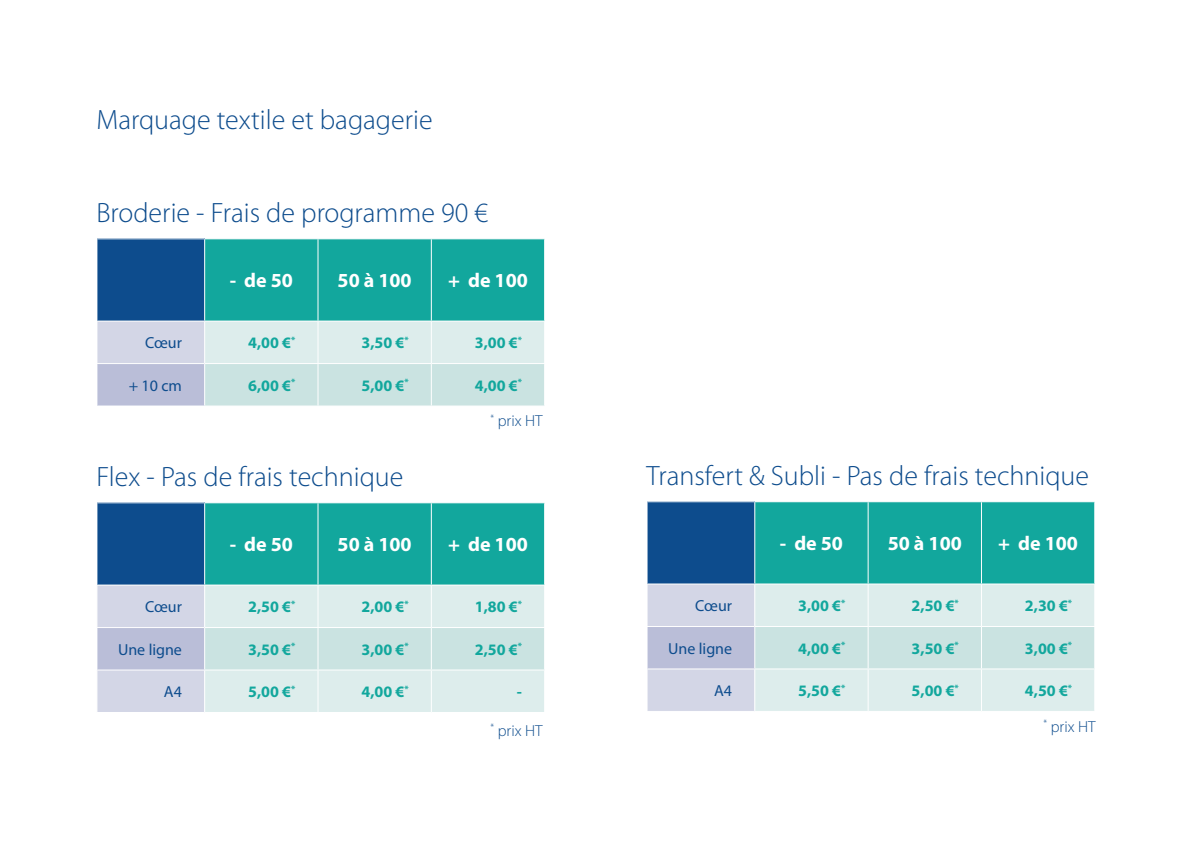
<style>
.page{position:relative;width:1191px;height:851px;background:#fff}
.page>*{position:absolute;margin:0;border:0;box-sizing:border-box;transform-origin:0 0}
.t1{font:300 28px "Myriad Pro";color:#0d4c8d}
.t2{font:700 20px "Myriad Pro";color:#fff}
.t3{font:700 16px "Myriad Pro";color:#12a79d}
.t4{font:16px "Myriad Pro";color:#0d4c8d}
.t5{font:300 16px "Myriad Pro";color:#0d4c8d}
</style>
<div class="page">
<svg style="left:97px;top:503px;width:447px;height:208px;background:#87c3c8"></svg>
<hr style="left:204px;top:503px;width:1px;height:81px;background:#fff">
<hr style="left:317px;top:503px;width:1px;height:81px;background:#fff">
<hr style="left:431px;top:503px;width:1px;height:81px;background:#fff">
<hr style="left:96px;top:584px;width:109px;height:1px;background:#fff">
<hr style="left:205px;top:584px;width:113px;height:1px;background:#fff">
<hr style="left:318px;top:584px;width:113px;height:1px;background:#fff">
<hr style="left:431px;top:584px;width:114px;height:1px;background:#fff">
<hr style="left:204px;top:585px;width:1px;height:42px;background:#fff">
<hr style="left:317px;top:585px;width:1px;height:42px;background:#fff">
<hr style="left:96px;top:627px;width:109px;height:1px;background:#fff">
<hr style="left:205px;top:627px;width:113px;height:1px;background:#fff">
<hr style="left:204px;top:628px;width:1px;height:41px;background:#fff">
<hr style="left:318px;top:627px;width:113px;height:1px;background:#fff">
<hr style="left:317px;top:628px;width:1px;height:41px;background:#fff">
<hr style="left:431px;top:627px;width:114px;height:1px;background:#fff">
<hr style="left:96px;top:669px;width:109px;height:1px;background:#fff">
<hr style="left:205px;top:669px;width:113px;height:1px;background:#fff">
<hr style="left:204px;top:670px;width:1px;height:41px;background:#fff">
<hr style="left:318px;top:669px;width:113px;height:1px;background:#fff">
<hr style="left:317px;top:670px;width:1px;height:41px;background:#fff">
<hr style="left:431px;top:669px;width:114px;height:1px;background:#fff">
<hr style="left:431px;top:585px;width:1px;height:42px;background:#fff">
<hr style="left:431px;top:628px;width:1px;height:41px;background:#fff">
<hr style="left:431px;top:670px;width:1px;height:41px;background:#fff">
<svg style="left:647px;top:502px;width:447px;height:208px;background:#87c3c8"></svg>
<hr style="left:754px;top:502px;width:1px;height:81px;background:#fff">
<hr style="left:867px;top:502px;width:1px;height:81px;background:#fff">
<hr style="left:981px;top:502px;width:1px;height:81px;background:#fff">
<hr style="left:646px;top:583px;width:109px;height:1px;background:#fff">
<hr style="left:755px;top:583px;width:113px;height:1px;background:#fff">
<hr style="left:868px;top:583px;width:113px;height:1px;background:#fff">
<hr style="left:981px;top:583px;width:114px;height:1px;background:#fff">
<hr style="left:754px;top:584px;width:1px;height:42px;background:#fff">
<hr style="left:867px;top:584px;width:1px;height:42px;background:#fff">
<hr style="left:646px;top:626px;width:109px;height:1px;background:#fff">
<hr style="left:755px;top:626px;width:113px;height:1px;background:#fff">
<hr style="left:754px;top:627px;width:1px;height:41px;background:#fff">
<hr style="left:868px;top:626px;width:113px;height:1px;background:#fff">
<hr style="left:867px;top:627px;width:1px;height:41px;background:#fff">
<hr style="left:981px;top:626px;width:114px;height:1px;background:#fff">
<hr style="left:646px;top:668px;width:109px;height:1px;background:#fff">
<hr style="left:755px;top:668px;width:113px;height:1px;background:#fff">
<hr style="left:754px;top:669px;width:1px;height:41px;background:#fff">
<hr style="left:868px;top:668px;width:113px;height:1px;background:#fff">
<hr style="left:867px;top:669px;width:1px;height:41px;background:#fff">
<hr style="left:981px;top:668px;width:114px;height:1px;background:#fff">
<hr style="left:981px;top:584px;width:1px;height:42px;background:#fff">
<hr style="left:981px;top:627px;width:1px;height:41px;background:#fff">
<hr style="left:981px;top:669px;width:1px;height:41px;background:#fff">
<div style="left:97px;top:239px;width:108px;height:82px;background:#0d4c8d"></div>
<div style="left:97px;top:321px;width:108px;height:42px;background:#d3d6e6"></div>
<div style="left:97px;top:363px;width:108px;height:43px;background:#babed8"></div>
<svg style="left:205px;top:239px;width:339px;height:166px;background:#74c8c2"></svg>
<hr style="left:204px;top:239px;width:1px;height:81px;background:#fff">
<hr style="left:317px;top:239px;width:1px;height:81px;background:#fff">
<hr style="left:431px;top:239px;width:1px;height:81px;background:#fff">
<hr style="left:96px;top:320px;width:109px;height:1px;background:#fff">
<hr style="left:205px;top:320px;width:113px;height:1px;background:#fff">
<hr style="left:318px;top:320px;width:113px;height:1px;background:#fff">
<hr style="left:431px;top:320px;width:114px;height:1px;background:#fff">
<hr style="left:204px;top:321px;width:1px;height:42px;background:#fff">
<hr style="left:317px;top:321px;width:1px;height:42px;background:#fff">
<hr style="left:96px;top:363px;width:109px;height:1px;background:#fff">
<hr style="left:205px;top:363px;width:113px;height:1px;background:#fff">
<hr style="left:204px;top:364px;width:1px;height:41px;background:#fff">
<hr style="left:318px;top:363px;width:113px;height:1px;background:#fff">
<hr style="left:317px;top:364px;width:1px;height:41px;background:#fff">
<hr style="left:431px;top:363px;width:114px;height:1px;background:#fff">
<hr style="left:96px;top:405px;width:109px;height:1px;background:#fff">
<hr style="left:431px;top:321px;width:1px;height:42px;background:#fff">
<hr style="left:431px;top:364px;width:1px;height:41px;background:#fff">
<h1 class="t1" style="left:96px;top:103px;width:338px">Marquage textile et bagagerie</h1>
<h1 class="t1" style="left:96px;top:196px;width:393px">Broderie - Frais de programme 90 €</h1>
<p class="t2" style="left:230px;top:267px;width:65px">- de 50</p>
<p class="t2" style="left:337px;top:267px;width:76px">50 à 100</p>
<p class="t2" style="left:448px;top:267px;width:81px">+ de 100</p>
<p class="t4" style="left:145px;top:333px;width:38px">Cœur</p>
<p class="t3" style="left:248px;top:332px;width:49px">4,00 €<sup>*</sup></p>
<p class="t3" style="left:361px;top:332px;width:49px">3,50 €<sup>*</sup></p>
<p class="t3" style="left:475px;top:332px;width:49px">3,00 €<sup>*</sup></p>
<p class="t4" style="left:129px;top:375px;width:55px">+ 10 cm</p>
<p class="t3" style="left:248px;top:375px;width:49px">6,00 €<sup>*</sup></p>
<p class="t3" style="left:361px;top:375px;width:49px">5,00 €<sup>*</sup></p>
<p class="t3" style="left:475px;top:375px;width:49px">4,00 €<sup>*</sup></p>
<p class="t5" style="left:490px;top:411px;width:54px"><sup>*</sup> prix HT</p>
<h1 class="t1" style="left:96px;top:460px;width:308px">Flex - Pas de frais technique</h1>
<h1 class="t1" style="left:646px;top:459px;width:444px">Transfert &amp; Subli - Pas de frais technique</h1>
<p class="t2" style="left:230px;top:531px;width:65px">- de 50</p>
<p class="t2" style="left:337px;top:531px;width:76px">50 à 100</p>
<p class="t2" style="left:448px;top:531px;width:81px">+ de 100</p>
<p class="t4" style="left:145px;top:597px;width:38px">Cœur</p>
<p class="t3" style="left:248px;top:596px;width:49px">2,50 €<sup>*</sup></p>
<p class="t3" style="left:361px;top:596px;width:49px">2,00 €<sup>*</sup></p>
<p class="t3" style="left:475px;top:596px;width:49px">1,80 €<sup>*</sup></p>
<p class="t4" style="left:118px;top:639px;width:65px">Une ligne</p>
<p class="t3" style="left:248px;top:639px;width:49px">3,50 €<sup>*</sup></p>
<p class="t3" style="left:361px;top:639px;width:49px">3,00 €<sup>*</sup></p>
<p class="t3" style="left:475px;top:639px;width:49px">2,50 €<sup>*</sup></p>
<p class="t4" style="left:164px;top:682px;width:19px">A4</p>
<p class="t3" style="left:248px;top:681px;width:49px">5,00 €<sup>*</sup></p>
<p class="t3" style="left:361px;top:681px;width:49px">4,00 €<sup>*</sup></p>
<p class="t3" style="left:517px;top:681px;width:7px">-</p>
<p class="t2" style="left:780px;top:530px;width:65px">- de 50</p>
<p class="t2" style="left:887px;top:530px;width:76px">50 à 100</p>
<p class="t2" style="left:998px;top:530px;width:81px">+ de 100</p>
<p class="t4" style="left:695px;top:596px;width:38px">Cœur</p>
<p class="t3" style="left:798px;top:595px;width:49px">3,00 €<sup>*</sup></p>
<p class="t3" style="left:911px;top:595px;width:49px">2,50 €<sup>*</sup></p>
<p class="t3" style="left:1025px;top:595px;width:49px">2,30 €<sup>*</sup></p>
<p class="t4" style="left:668px;top:638px;width:65px">Une ligne</p>
<p class="t3" style="left:798px;top:637px;width:49px">4,00 €<sup>*</sup></p>
<p class="t3" style="left:911px;top:637px;width:49px">3,50 €<sup>*</sup></p>
<p class="t3" style="left:1025px;top:637px;width:49px">3,00 €<sup>*</sup></p>
<p class="t4" style="left:714px;top:680px;width:19px">A4</p>
<p class="t3" style="left:798px;top:680px;width:49px">5,50 €<sup>*</sup></p>
<p class="t3" style="left:911px;top:680px;width:49px">5,00 €<sup>*</sup></p>
<p class="t3" style="left:1025px;top:680px;width:49px">4,50 €<sup>*</sup></p>
<p class="t5" style="left:490px;top:720px;width:54px"><sup>*</sup> prix HT</p>
<p class="t5" style="left:1043px;top:716px;width:54px"><sup>*</sup> prix HT</p>
</div>
